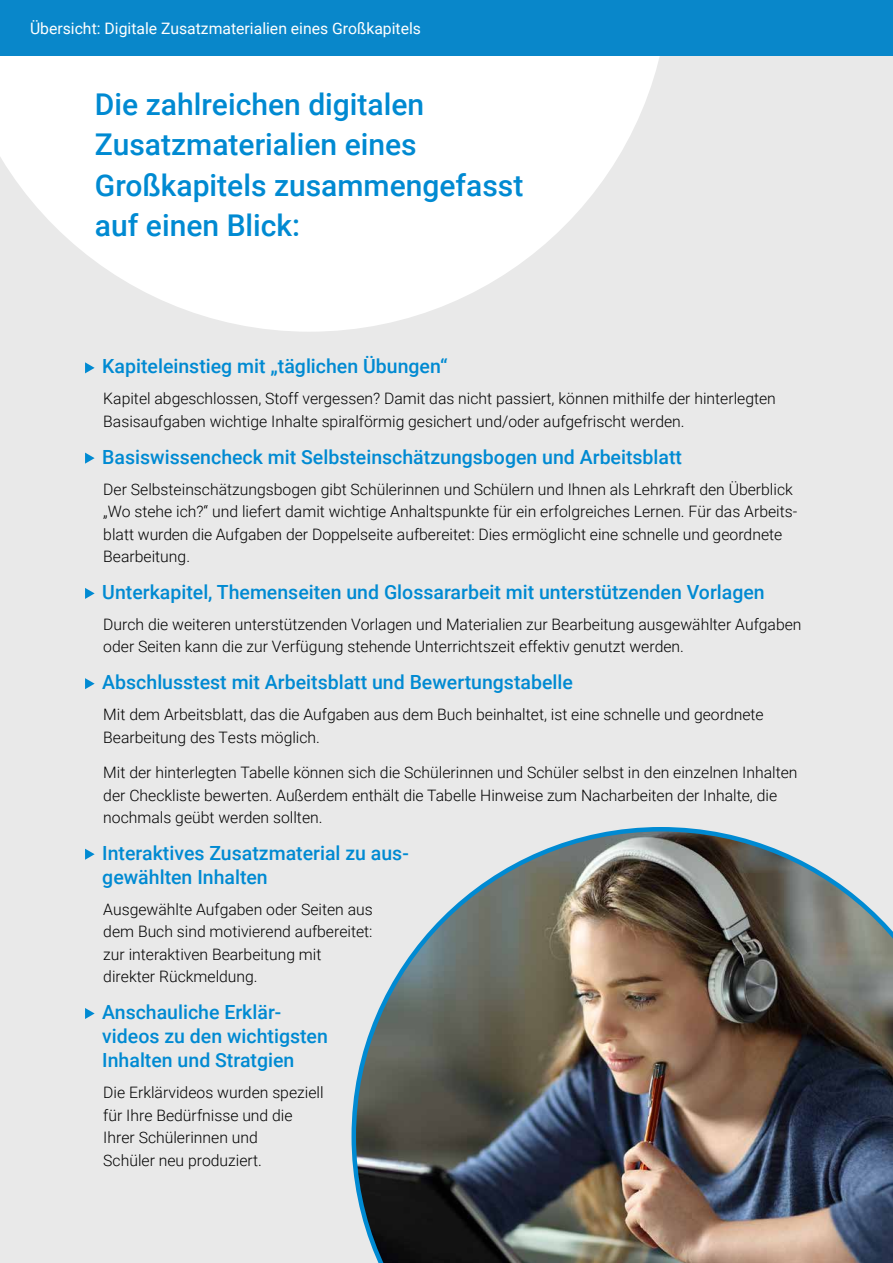
<style>
.page{position:relative;width:893px;height:1263px;background:#fff}
.page>*{position:absolute;margin:0;border:0;box-sizing:border-box;transform-origin:0 0}
.t1{font:500 30px/40.5px "Roboto";color:#008ad2}
.t2{font:500 19.5px/24px "Roboto";color:#008ad2}
.t3{font:300 15.75px/22.5px "Roboto";color:#000}
.t4{font:15.75px "Roboto";color:#fff}
</style>
<div class="page">
<div style="left:0;top:40px;width:893px;height:1223px;background:#e9e9e9"></div>
<img style="left:351px;top:827px;width:542px;height:436px">
<svg style="left:0;top:55px;width:670px;height:277px;fill:#fff"></svg>
<div style="left:0;top:0;width:893px;height:55px;background:#0987ca"></div>
<svg style="left:85px;top:362px;width:10px;height:11px"></svg>
<svg style="left:85px;top:453px;width:10px;height:11px"></svg>
<svg style="left:85px;top:588px;width:10px;height:11px"></svg>
<svg style="left:85px;top:678px;width:10px;height:11px"></svg>
<svg style="left:85px;top:849px;width:10px;height:11px"></svg>
<svg style="left:85px;top:1008px;width:10px;height:11px"></svg>
<p class="t4" style="left:30px;top:17px;width:392px">Übersicht: Digitale Zusatzmaterialien eines Großkapitels</p>
<h1 class="t1" style="left:95px;top:83px;width:430px">Die zahlreichen digitalen<br>Zusatzmaterialien eines<br>Großkapitels zusammengefasst auf einen Blick:</h1>
<p class="t2" style="left:102px;top:354px;width:347px">Kapiteleinstieg mit „täglichen Übungen“</p>
<p class="t3" style="left:103px;top:387px;width:674px">Kapitel abgeschlossen, Stoff vergessen? Damit das nicht passiert, können mithilfe der hinterlegten<br>Basisaufgaben wichtige Inhalte spiralförmig gesichert und/oder aufgefrischt werden.</p>
<p class="t2" style="left:102px;top:444px;width:581px">Basiswissencheck mit Selbsteinschätzungsbogen und Arbeitsblatt</p>
<p class="t3" style="left:103px;top:477px;width:695px">Der Selbsteinschätzungsbogen gibt Schülerinnen und Schülern und Ihnen als Lehrkraft den Überblick „Wo stehe ich?“ und liefert damit wichtige Anhaltspunkte für ein erfolgreiches Lernen. Für das Arbeits&shy;blatt wurden die Aufgaben der Doppelseite aufbereitet: Dies ermöglicht eine schnelle und geordnete Bearbeitung.</p>
<p class="t2" style="left:102px;top:579px;width:664px">Unterkapitel, Themenseiten und Glossararbeit mit unterstützenden Vorlagen</p>
<p class="t3" style="left:103px;top:612px;width:700px">Durch die weiteren unterstützenden Vorlagen und Materialien zur Bearbeitung ausgewählter Aufgaben oder Seiten kann die zur Verfügung stehende Unterrichtszeit effektiv genutzt werden.</p>
<p class="t2" style="left:102px;top:669px;width:472px">Abschlusstest mit Arbeitsblatt und Bewertungstabelle</p>
<p class="t3" style="left:103px;top:703px;width:662px">Mit dem Arbeitsblatt, das die Aufgaben aus dem Buch beinhaltet, ist eine schnelle und geordnete<br>Bearbeitung des Tests möglich.</p>
<p class="t3" style="left:103px;top:760px;width:696px">Mit der hinterlegten Tabelle können sich die Schülerinnen und Schüler selbst in den einzelnen Inhalten der Checkliste bewerten. Außerdem enthält die Tabelle Hinweise zum Nacharbeiten der Inhalte, die nochmals geübt werden sollten.</p>
<p class="t2" style="left:102px;top:840px;width:308px">Interaktives Zusatzmaterial zu aus&shy;gewählten Inhalten</p>
<p class="t3" style="left:103px;top:897px;width:271px">Ausgewählte Aufgaben oder Seiten aus dem Buch sind motivierend aufbereitet: zur interaktiven Bearbeitung mit direkter Rückmeldung.</p>
<p class="t2" style="left:102px;top:999px;width:227px">Anschauliche Erklär&shy;videos zu den wichtigsten<br>Inhalten und Stratgien</p>
<p class="t3" style="left:103px;top:1080px;width:222px">Die Erklärvideos wurden speziell für Ihre Bedürfnisse und die<br>Ihrer Schülerinnen und<br>Schüler neu produziert.</p>
</div>
